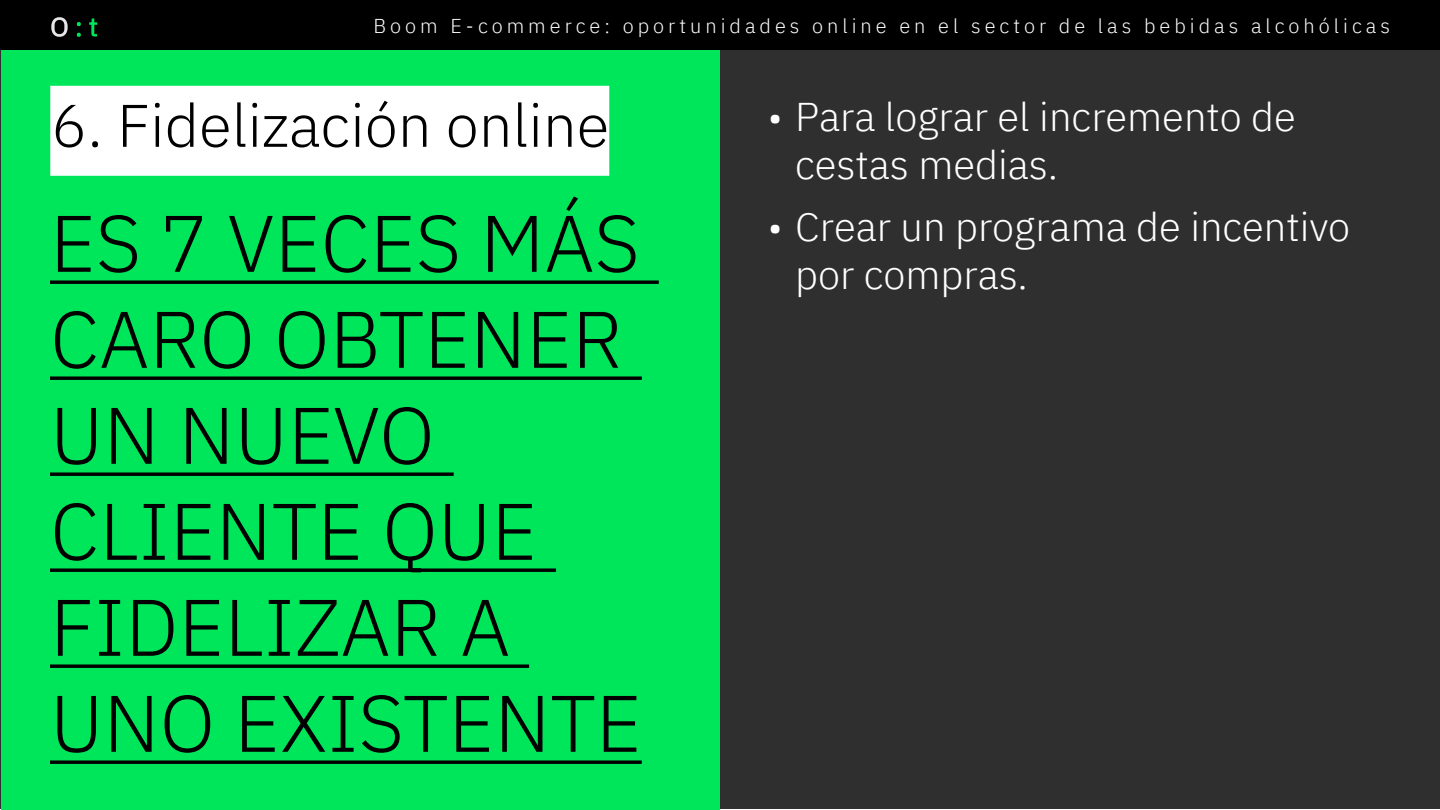
<style>
.page{position:relative;width:1440px;height:810px;background:#fff}
.page>*{position:absolute;margin:0;border:0;box-sizing:border-box;transform-origin:0 0}
.t1{font:300 80px/96px "IBM Plex Sans";color:#000}
.t2{font:300 60px "IBM Plex Sans";color:#000}
.t3{font:300 40px/48px "IBM Plex Sans";color:#fff}
.t4{font:300 20px "IBM Plex Sans";letter-spacing:.2em;color:#fff}
</style>
<div class="page">
<div style="left:0;top:42px;width:1440px;height:768px;background:#2f2f2f"></div>
<div style="left:1px;top:0;width:719px;height:810px;background:#00e65b"></div>
<svg style="left:50px;top:280px;width:609px;height:4px;background:#001f0c"></svg>
<svg style="left:50px;top:376px;width:592px;height:4px;background:#001f0c"></svg>
<svg style="left:50px;top:472px;width:404px;height:4px;background:#001f0c"></svg>
<svg style="left:50px;top:568px;width:506px;height:4px;background:#001f0c"></svg>
<svg style="left:50px;top:664px;width:479px;height:4px;background:#001f0c"></svg>
<svg style="left:50px;top:760px;width:592px;height:4px;background:#001f0c"></svg>
<div style="left:50px;top:86px;width:559px;height:90px;background:#fff"></div>
<div style="left:0;top:0;width:1440px;height:50px;background:#000"></div>
<svg style="left:51px;top:17px;width:17px;height:20px"></svg>
<svg style="left:77px;top:22px;width:4px;height:15px"></svg>
<svg style="left:89px;top:19px;width:8px;height:18px"></svg>
<p class="t4" style="left:373px;top:11px;width:1018px">Boom E-commerce: oportunidades online en el sector de las bebidas alcohólicas</p>
<h2 class="t2" style="left:51px;top:80px;width:560px">6. Fidelización online</h2>
<h1 class="t1" style="left:50px;top:189px;width:593px">ES 7 VECES MÁS<br>CARO OBTENER<br>UN NUEVO<br>CLIENTE QUE<br>FIDELIZAR A<br>UNO EXISTENTE</h1>
<p class="t3" style="left:795px;top:90px;width:502px;text-indent:-27px">• Para lograr el incremento de cestas medias.</p>
<p class="t3" style="left:795px;top:200px;width:556px;text-indent:-27px">• Crear un programa de incentivo por compras.</p>
</div>
